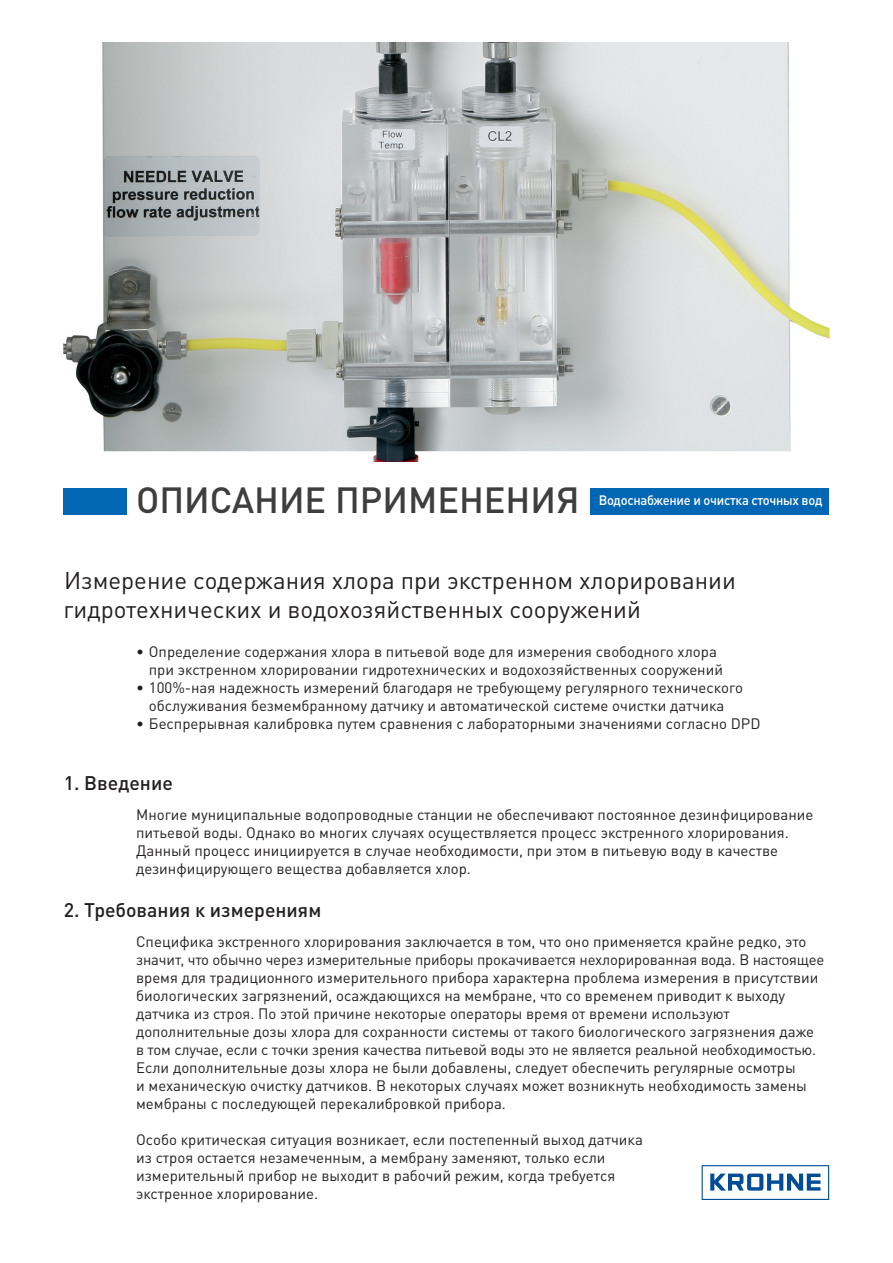
<style>
.page{position:relative;width:893px;height:1263px;background:#fff}
.page>*{position:absolute;margin:0;border:0;box-sizing:border-box;transform-origin:0 0}
.t1{font:500 36px "DIN Pro";color:#3e3e3f}
.t2{font:24px/28.8px "DIN Pro";color:#231f20}
.t3{font:500 19.5px "DIN Pro";color:#231f20}
.t4{font:15px/18px "DIN Pro";color:#231f20}
.t5{font:500 13.5px "DIN Pro";letter-spacing:-.02em;color:#fff;scale:.96 1}
</style>
<div class="page">
<div style="left:64px;top:488px;width:765px;height:27px;background:#0166b3"></div>
<div style="left:128px;top:487px;width:462px;height:35px;background:#fff"></div>
<img style="left:64px;top:43px;width:765px;height:418px">
<svg style="left:702px;top:1165px;width:127px;height:35px"></svg>
<h1 class="t1" style="left:136px;top:476px;width:445px">ОПИСАНИЕ ПРИМЕНЕНИЯ</h1>
<p class="t5" style="left:599px;top:491px;width:234px">Водоснабжение и очистка сточных вод</p>
<h2 class="t2" style="left:64px;top:565px;width:674px">Измерение содержания хлора при экстренном хлорировании гидротехнических и водохозяйственных сооружений</h2>
<p class="t4" style="left:149px;top:642px;width:576px;text-indent:-13px">• Определение содержания хлора в питьевой воде для измерения свободного хлора при экстренном хлорировании гидротехнических и водохозяйственных сооружений</p>
<p class="t4" style="left:136px;top:678px;width:608px;text-align:center">• 100%-ная надежность измерений благодаря не требующему регулярного технического обслуживания безмембранному датчику и автоматической системе очистки датчика</p>
<p class="t4" style="left:136px;top:714px;width:626px">• Беспрерывная калибровка путем сравнения с лабораторными значениями согласно DPD</p>
<h3 class="t3" style="left:64px;top:770px;width:111px">1. Введение</h3>
<p class="t4" style="left:136px;top:805px;width:679px">Многие муниципальные водопроводные станции не обеспечивают постоянное дезинфицирование питьевой воды. Однако во многих случаях осуществляется процесс экстренного хлорирования.<br>Данный процесс инициируется в случае необходимости, при этом в питьевую воду в качестве дезинфицирующего вещества добавляется хлор.</p>
<h3 class="t3" style="left:64px;top:896px;width:259px">2. Требования к измерениям</h3>
<p class="t4" style="left:136px;top:932px;width:690px">Специфика экстренного хлорирования заключается в том, что оно применяется крайне редко, это значит, что обычно через измерительные приборы прокачивается нехлорированная вода. В настоящее время для традиционного измерительного прибора характерна проблема измерения в присутствии биологических загрязнений, осаждающихся на мембране, что со временем приводит к выходу датчика из строя. По этой причине некоторые операторы время от времени используют дополнительные дозы хлора для сохранности системы от такого биологического загрязнения даже в том случае, если с точки зрения качества питьевой воды это не является реальной необходимостью.<br>Если дополнительные дозы хлора не были добавлены, следует обеспечить регулярные осмотры<br>и механическую очистку датчиков. В некоторых случаях может возникнуть необходимость замены мембраны с последующей перекалибровкой прибора.</p>
<p class="t4" style="left:136px;top:1130px;width:508px">Особо критическая ситуация возникает, если постепенный выход датчика из строя остается незамеченным, а мембрану заменяют, только если измерительный прибор не выходит в рабочий режим, когда требуется экстренное хлорирование.</p>
</div>
